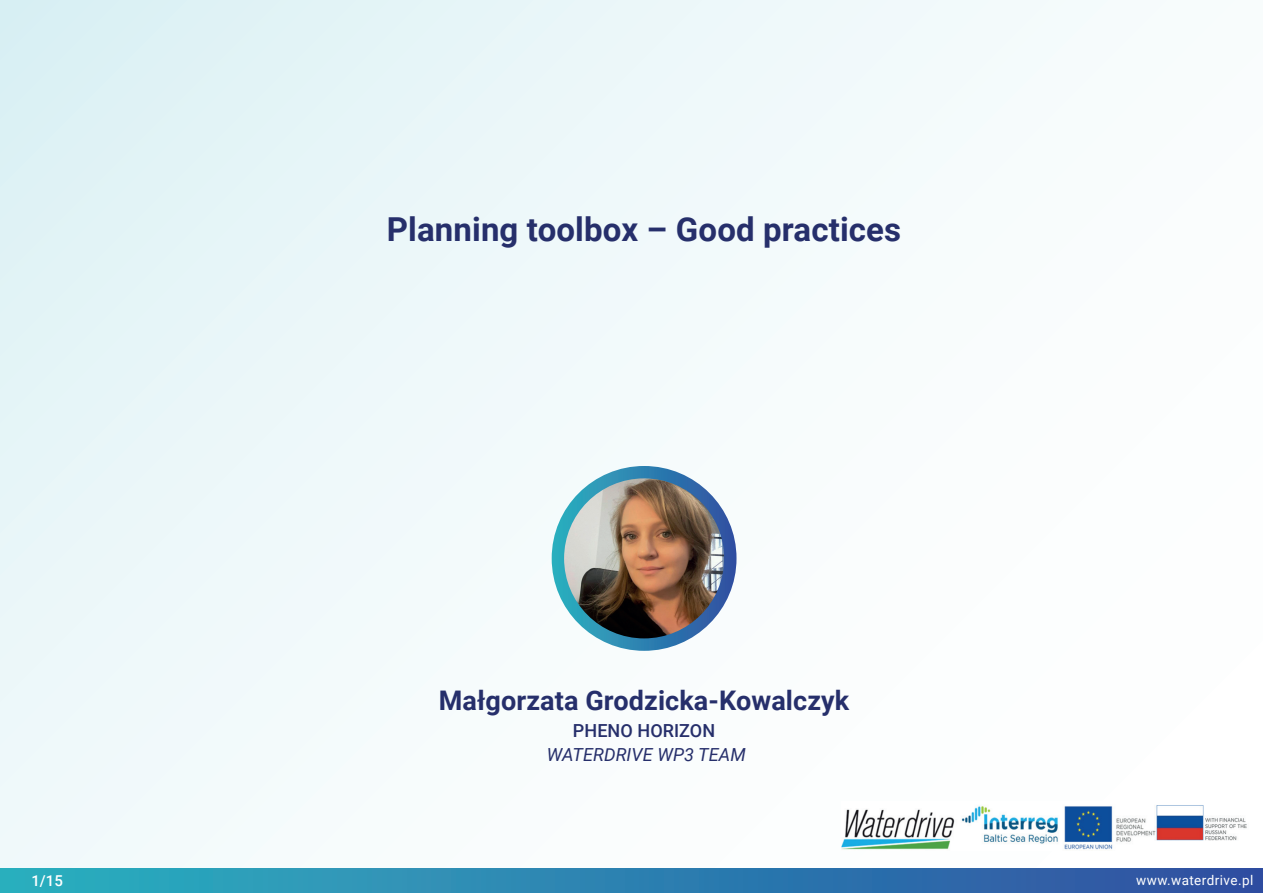
<style>
.page{position:relative;width:1263px;height:893px;background:#fff}
.page>*{position:absolute;margin:0;border:0;box-sizing:border-box;transform-origin:0 0}
.t1{font:700 33px "Roboto";letter-spacing:.005em;color:#262f6b}
.t2{font:700 27px "Roboto";letter-spacing:.005em;color:#262f6b}
.t3{font:italic 18px "Roboto";letter-spacing:.005em;color:#262f6b}
.t4{font:500 18px "Roboto";letter-spacing:.005em;color:#262f6b}
.t5{font:500 15px "Roboto";color:#fff}
.t6{font:13.5px "Roboto";letter-spacing:.03em;color:#fff}
</style>
<div class="page">
<div style="left:0;top:0;width:1263px;height:893px;background:linear-gradient(to right,#e7f5f8,#fefefe)"></div>
<div style="left:0;top:868px;width:1263px;height:25px;background:linear-gradient(to right,#2bb2c0,#2f4ea1)"></div>
<svg style="left:552px;top:466px;width:184px;height:185px;background:#2f80af"></svg>
<img style="left:564px;top:478px;width:160px;height:160px;border-radius:80px">
<img style="left:842px;top:802px;width:408px;height:49px">
<p class="t1" style="left:387px;top:206px;width:516px">Planning toolbox – Good practices</p>
<p class="t2" style="left:439px;top:682px;width:412px">Małgorzata Grodzicka-Kowalczyk</p>
<p class="t4" style="left:573px;top:718px;width:144px">PHENO HORIZON</p>
<p class="t3" style="left:547px;top:742px;width:200px">WATERDRIVE WP3 TEAM</p>
<p class="t5" style="left:31px;top:870px;width:33px">1/15</p>
<p class="t6" style="left:1136px;top:871px;width:119px">www.waterdrive.pl</p>
</div>
